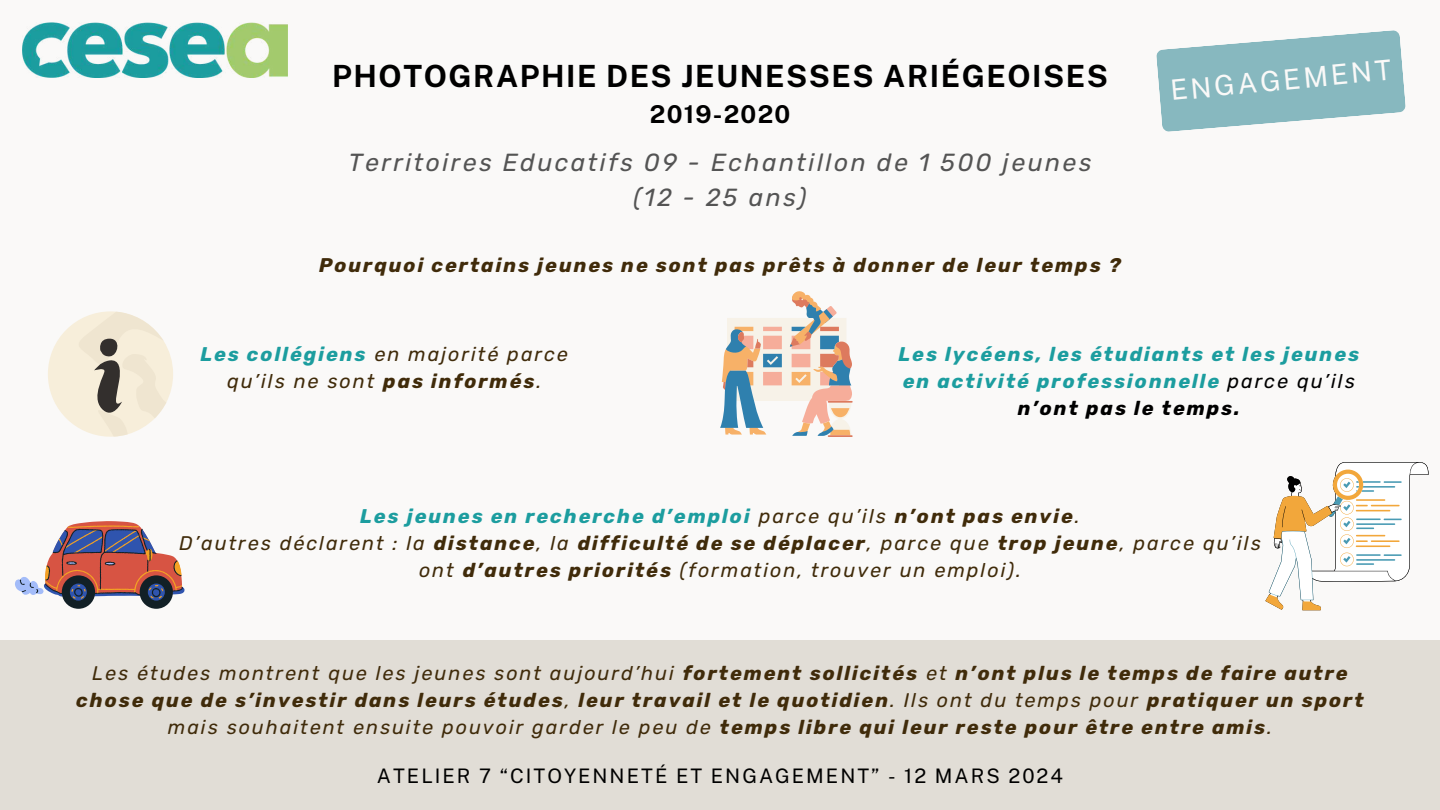
<style>
.page{position:relative;width:1440px;height:810px;background:#faf9f8}
.page>*{position:absolute;margin:0;border:0;box-sizing:border-box;transform-origin:0 0}
.t1{font:700 30.6px "Public Sans";letter-spacing:.05em;color:#000}
.t2{font:28px "Public Sans";color:#faf9f8}
.t3{font:italic 24.7px/34.5px "Rubik";letter-spacing:.1em;color:#545454;text-align:center}
.t4{font:700 24.6px "Public Sans";letter-spacing:.05em;color:#000}
.t5{font:20px "Public Sans";letter-spacing:.1em;color:#000}
.t6{font:italic 700 19.7px/27px "Rubik";letter-spacing:.1em;color:#402b0a;text-align:center}
.t7{font:italic 19.7px/27px "Rubik";letter-spacing:.1em;color:#402b0a;text-align:center}
.t8{font:italic 700 19.7px/27px "Rubik";letter-spacing:.1em;color:#1c9d9f;text-align:center}
.s1{font-weight:700;color:#1c9d9f}
.s2{font-weight:700}
.s3{font-weight:400;color:#000}
.s4{color:#000}
.s5{font-weight:400}
</style>
<div class="page">
<div style="left:0;top:640px;width:1440px;height:170px;background:#e1ddd6"></div>
<svg style="left:1156px;top:30px;width:250px;height:102px"></svg>
<img style="left:23px;top:23px;width:265px;height:54px">
<svg style="left:48px;top:311px;width:125px;height:126px"></svg>
<svg style="left:720px;top:291px;width:133px;height:146px"></svg>
<svg style="left:15px;top:521px;width:170px;height:88px"></svg>
<svg style="left:1265px;top:462px;width:164px;height:148px"></svg>
<h1 class="t1" style="left:332px;top:57px;width:777px">PHOTOGRAPHIE DES JEUNESSES ARIÉGEOISES</h1>
<p class="t4" style="left:650px;top:99px;width:142px">2019-2020</p>
<p class="t3" style="left:349px;top:146px;width:744px">Territoires Educatifs 09 - Echantillon de 1 500 jeunes (12 - 25 ans)</p>
<p class="t6" style="left:319px;top:252px;width:803px">Pourquoi certains jeunes ne sont pas prêts à donner de leur temps ?</p>
<h2 class="t2" style="left:1169px;top:73px;width:223px;rotate:-5deg">ENGAGEMENT</h2>
<p class="t7" style="left:200px;top:340px;width:369px"><span class="s1">Les collégiens</span> en majorité parce qu’ils ne sont <span class="s2">pas informés</span>.</p>
<p class="t8" style="left:899px;top:340px;width:462px">Les lycéens, les étudiants et les jeunes en activité professionnelle <span class="s3">parce qu’ils </span><span class="s4">n’ont pas le temps.</span></p>
<p class="t7" style="left:179px;top:503px;width:1083px"><span class="s1">Les jeunes en recherche d’emploi</span> parce qu’ils <span class="s2">n’ont pas envie</span>.<br>D’autres déclarent : la <span class="s2">distance</span>, la <span class="s2">difficulté de se déplacer</span>, parce que <span class="s2">trop jeune</span>, parce qu’ils ont <span class="s2">d’autres priorités</span> (formation, trouver un emploi).</p>
<p class="t6" style="left:76px;top:660px;width:1289px"><span class="s5">Les études montrent que les jeunes sont aujourd’hui</span> fortement sollicités <span class="s5">et</span> n’ont plus le temps de faire autre chose que de s’investir dans leurs études<span class="s5">,</span> leur travail et le quotidien<span class="s5">. Ils ont du temps pour</span> pratiquer un sport <span class="s5">mais souhaitent ensuite pouvoir garder le peu de</span> temps libre qui leur reste pour être entre amis<span class="s5">.</span></p>
<p class="t5" style="left:377px;top:764px;width:688px">ATELIER 7 “CITOYENNETÉ ET ENGAGEMENT” - 12 MARS 2024</p>
</div>
